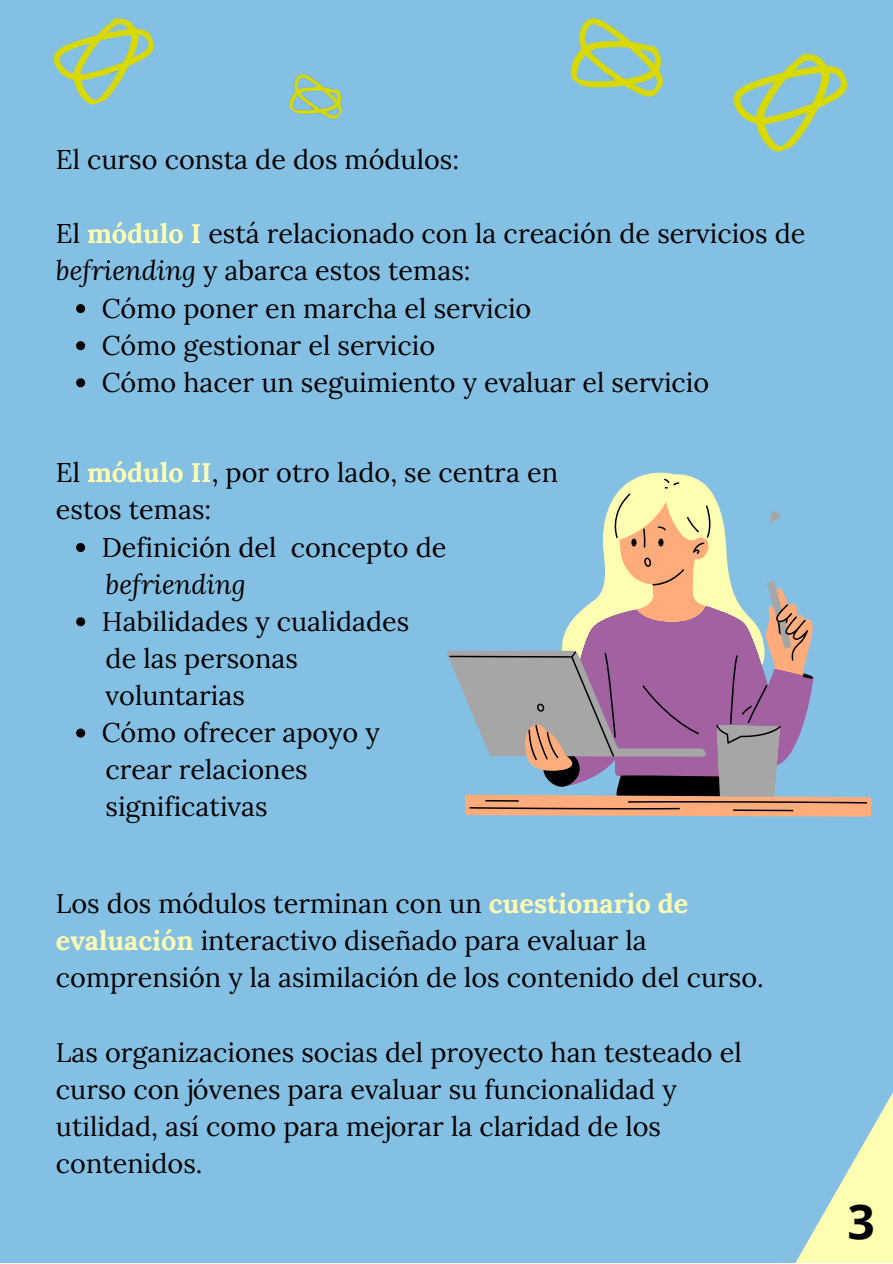
<style>
.page{position:relative;width:893px;height:1264px;background:#fff}
.page>*{position:absolute;margin:0;border:0;box-sizing:border-box;transform-origin:0 0}
.t1{font:700 48px "Open Sans";color:#000}
.t2{font:27px/37px "Lora";color:#000}
.t3{font:italic 27px "Lora";color:#000}
.s1{font-weight:700;color:#ffffb2}
.s2{font-style:italic}
</style>
<div class="page">
<div style="left:0;top:0;width:892px;height:1262px;background:#83c0e4"></div>
<svg style="left:796px;top:1094px;width:96px;height:168px"></svg>
<svg style="left:76px;top:304px;width:9px;height:9px"></svg>
<svg style="left:76px;top:341px;width:9px;height:9px"></svg>
<svg style="left:76px;top:378px;width:9px;height:9px"></svg>
<img style="left:733px;top:52px;width:115px;height:100px">
<img style="left:570px;top:17px;width:94px;height:80px">
<img style="left:53px;top:17px;width:102px;height:88px">
<img style="left:289px;top:73px;width:54px;height:47px">
<svg style="left:76px;top:543px;width:9px;height:9px"></svg>
<svg style="left:76px;top:617px;width:9px;height:9px"></svg>
<svg style="left:76px;top:728px;width:9px;height:9px"></svg>
<svg style="left:449px;top:473px;width:418px;height:338px"></svg>
<svg style="left:713px;top:473px;width:154px;height:60px"></svg>
<p class="t2" style="left:56px;top:141px;width:405px">El curso consta de dos módulos:</p>
<p class="t2" style="left:56px;top:215px;width:751px">El <span class="s1">módulo I</span> está relacionado con la creación de servicios de <span class="s2">befriending</span> y abarca estos temas:</p>
<p class="t2" style="left:102px;top:289px;width:431px">Cómo poner en marcha el servicio</p>
<p class="t2" style="left:102px;top:326px;width:335px">Cómo gestionar el servicio</p>
<p class="t2" style="left:102px;top:363px;width:609px">Cómo hacer un seguimiento y evaluar el servicio</p>
<p class="t2" style="left:56px;top:454px;width:503px">El <span class="s1">módulo II</span>, por otro lado, se centra en estos temas:</p>
<p class="t2" style="left:102px;top:528px;width:346px">Definición del concepto de</p>
<p class="t3" style="left:106px;top:565px;width:142px">befriending</p>
<p class="t2" style="left:102px;top:602px;width:309px">Habilidades y cualidades</p>
<p class="t2" style="left:106px;top:639px;width:194px">de las personas</p>
<p class="t2" style="left:106px;top:676px;width:141px">voluntarias</p>
<p class="t2" style="left:102px;top:713px;width:279px">Cómo ofrecer apoyo y</p>
<p class="t2" style="left:106px;top:750px;width:204px">crear relaciones</p>
<p class="t2" style="left:106px;top:787px;width:163px">significativas</p>
<p class="t2" style="left:56px;top:884px;width:709px">Los dos módulos terminan con un <span class="s1">cuestionario de evaluación</span> interactivo diseñado para evaluar la comprensión y la asimilación de los contenido del curso.</p>
<p class="t2" style="left:56px;top:1033px;width:687px">Las organizaciones socias del proyecto han testeado el curso con jóvenes para evaluar su funcionalidad y utilidad, así como para mejorar la claridad de los contenidos.</p>
<p class="t1" style="left:847px;top:1188px;width:29px">3</p>
</div>
